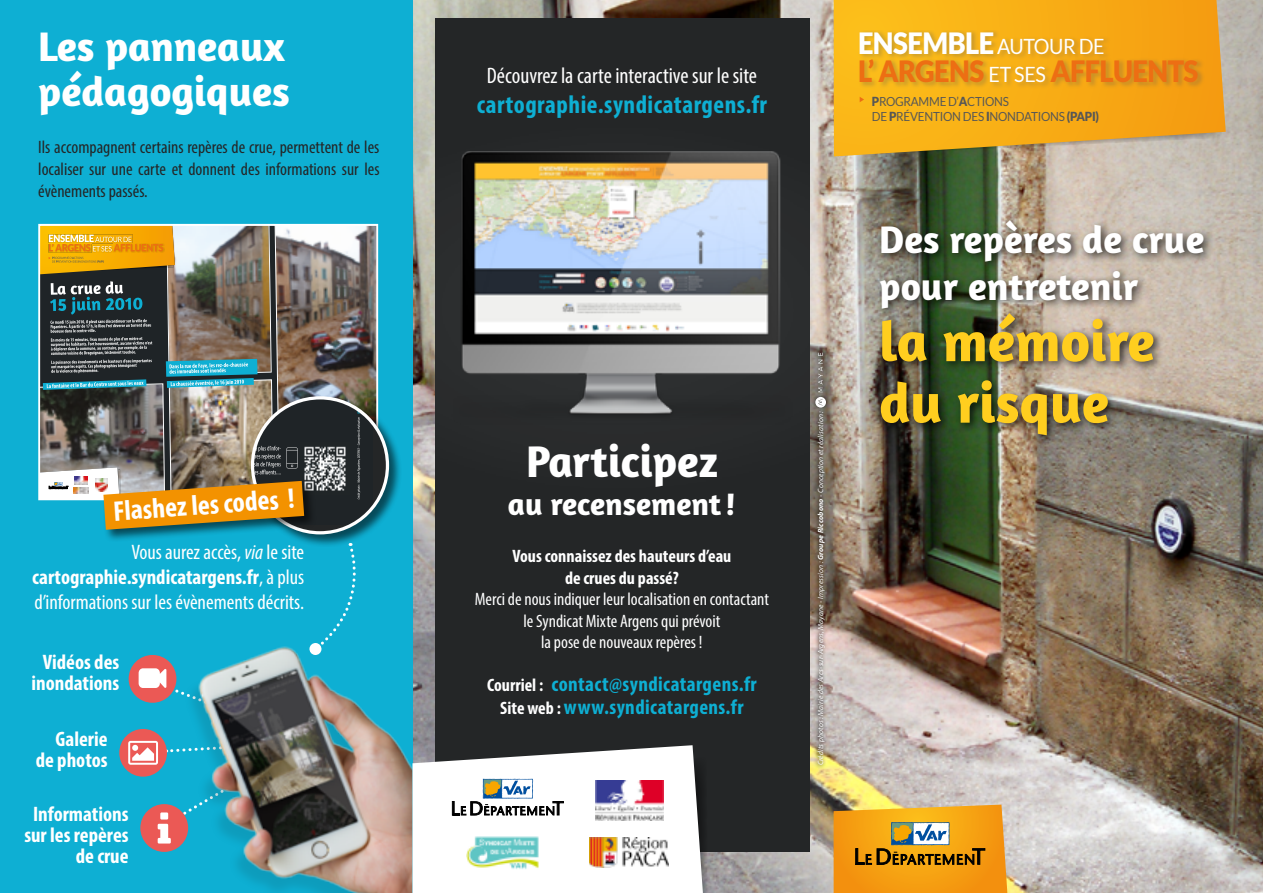
<style>
.page{position:relative;width:1263px;height:893px;background:#fff}
.page>*{position:absolute;margin:0;border:0;box-sizing:border-box;transform-origin:0 0}
.t1{font:700 57px/61.5px "Amaranth";color:#ffce1f}
.t2{font:700 45px "Amaranth";color:#fff}
.t3{font:700 42px/45px "Amaranth";color:#fff}
.t4{font:700 39px/46.5px "Amaranth";color:#fff}
.t5{font:700 31.5px "Amaranth";color:#fff}
.t6{font:900 29.4px/27.8px "Lato";letter-spacing:-.02em;color:#ed6e13;scale:.94 1}
.t7{font:700 condensed 28.5px "Myriad Pro";color:#fff}
.t8{font:700 condensed 25.5px "Myriad Pro";letter-spacing:.02em;color:#0eafd3}
.t9{font:condensed 22.5px "Myriad Pro";color:#fff}
.t10{font:condensed 21px/25.2px "Myriad Pro";color:#fff;text-align:justify}
.t11{font:700 condensed 21px/21px "Myriad Pro";color:#fff;text-align:right}
.t12{font:700 condensed 21px/23.7px "Myriad Pro";letter-spacing:.02em;color:#0eafd3;text-align:center}
.t13{font:condensed 18px/21.6px "Myriad Pro";color:#242627;text-align:justify}
.t14{font:condensed 18px/21.6px "Myriad Pro";color:#fff;text-align:center}
.t15{font:700 condensed 18px/21.6px "Myriad Pro";color:#fff;text-align:center}
.t16{font:12.45px/15.6px "Lato";letter-spacing:-.02em;color:#575756;scale:.94 1}
.t17{font:italic 7.5px "Myriad Pro";letter-spacing:.02em;color:#fff}
.s1{font-style:italic}
.s2{font-weight:700}
.s3{font-size:18px;color:#fff}
.s4{color:#fff}
.s5{font-weight:400;font-size:21px;color:#fff}
.s6{font-weight:900}
</style>
<div class="page">
<img style="left:412px;top:0;width:851px;height:893px">
<div style="left:0;top:0;width:412px;height:893px;background:#0eafd3"></div>
<div style="left:436px;top:18px;width:374px;height:834px;background:#242627"></div>
<div style="left:876px;top:216px;width:337px;height:229px;background:#000;opacity:.75"></div>
<img style="left:461px;top:133px;width:379px;height:297px">
<div style="left:250px;top:396px;width:152px;height:151px;background:#000;opacity:.58"></div>
<svg style="left:313px;top:543px;width:48px;height:82px"></svg>
<div style="left:103px;top:480px;width:214px;height:62px;background:#000;opacity:.58"></div>
<img style="left:39px;top:225px;width:342px;height:305px">
<img style="left:121px;top:625px;width:291px;height:268px">
<svg style="left:834px;top:0;width:392px;height:156px;background:#eead26"></svg>
<div style="left:859px;top:30px;width:346px;height:58px;background:#575756;opacity:.3"></div>
<svg style="left:860px;top:97px;width:4px;height:5px"></svg>
<div style="left:812px;top:409px;width:17px;height:360px;background:#000;opacity:.75"></div>
<svg style="left:412px;top:745px;width:296px;height:148px"></svg>
<svg style="left:834px;top:805px;width:173px;height:88px;background:#de9924"></svg>
<img style="left:467px;top:835px;width:72px;height:36px">
<div style="left:811px;top:349px;width:18px;height:61px;background:#000;opacity:.75"></div>
<svg style="left:815px;top:353px;width:11px;height:55px"></svg>
<h3 class="t3" style="left:38px;top:23px;width:253px">Les panneaux pédagogiques</h3>
<p class="t13" style="left:38px;top:136px;width:343px">Ils accompagnent certains repères de crue, permettent de les localiser sur une carte et donnent des informations sur les évènements passés.</p>
<h3 class="t7" style="left:112px;top:493px;width:183px;rotate:-4deg">Flashez les codes !</h3>
<p class="t10" style="left:32px;top:539px;width:274px;text-indent:99px">Vous aurez accès, <span class="s1">via</span> le site <span class="s2">cartographie.syndicatargens.fr</span>, à plus d’informations sur les évènements décrits.</p>
<p class="t11" style="left:32px;top:651px;width:89px;text-align:center">Vidéos des inondations</p>
<p class="t11" style="left:36px;top:728px;width:73px">Galerie de photos</p>
<p class="t11" style="left:24px;top:803px;width:106px">Informations sur les repères de crue</p>
<p class="t9" style="left:487px;top:62px;width:272px">Découvrez la carte interactive sur le site</p>
<h3 class="t8" style="left:477px;top:89px;width:292px">cartographie.syndicatargens.fr</h3>
<h2 class="t2" style="left:526px;top:433px;width:193px">Participez</h2>
<h3 class="t5" style="left:508px;top:484px;width:230px">au recensement!</h3>
<p class="t15" style="left:512px;top:545px;width:221px">Vous connaissez des hauteurs d’eau de crues du passé?</p>
<p class="t14" style="left:475px;top:588px;width:296px">Merci de nous indiquer leur localisation en contactant le Syndicat Mixte Argens qui prévoit<br>la pose de nouveaux repères !</p>
<p class="t12" style="left:487px;top:671px;width:271px"><span class="s3">Courriel :</span> contact@syndicatargens.fr<br><span class="s3">Site web :</span> www.syndicatargens.fr</p>
<h3 class="t6" style="left:858px;top:29px;width:364px"><span class="s4">ENSEMBLE</span> <span class="s5">AUTOUR DE<br></span>L’ ARGENS <span class="s5">ET SES</span> AFFLUENTS</h3>
<p class="t16" style="left:872px;top:93px;width:243px"><span class="s6">P</span>ROGRAMME D’<span class="s6">A</span>CTIONS<br>DE <span class="s6">P</span>RÉVENTION DES <span class="s6">I</span>NONDATIONS <span class="s6">(PAPI)</span></p>
<p class="t17" style="left:816px;top:765px;width:356px;rotate:-90deg">Crédits photos : Mairie des Arcs-sur-Argens, Mayane - Impression : <span class="s2">Groupe Riccobono</span> - Conception et réalisation :</p>
<h3 class="t4" style="left:879px;top:215px;width:327px">Des repères de crue pour entretenir</h3>
<h1 class="t1" style="left:879px;top:309px;width:277px">la mémoire du risque</h1>
</div>
